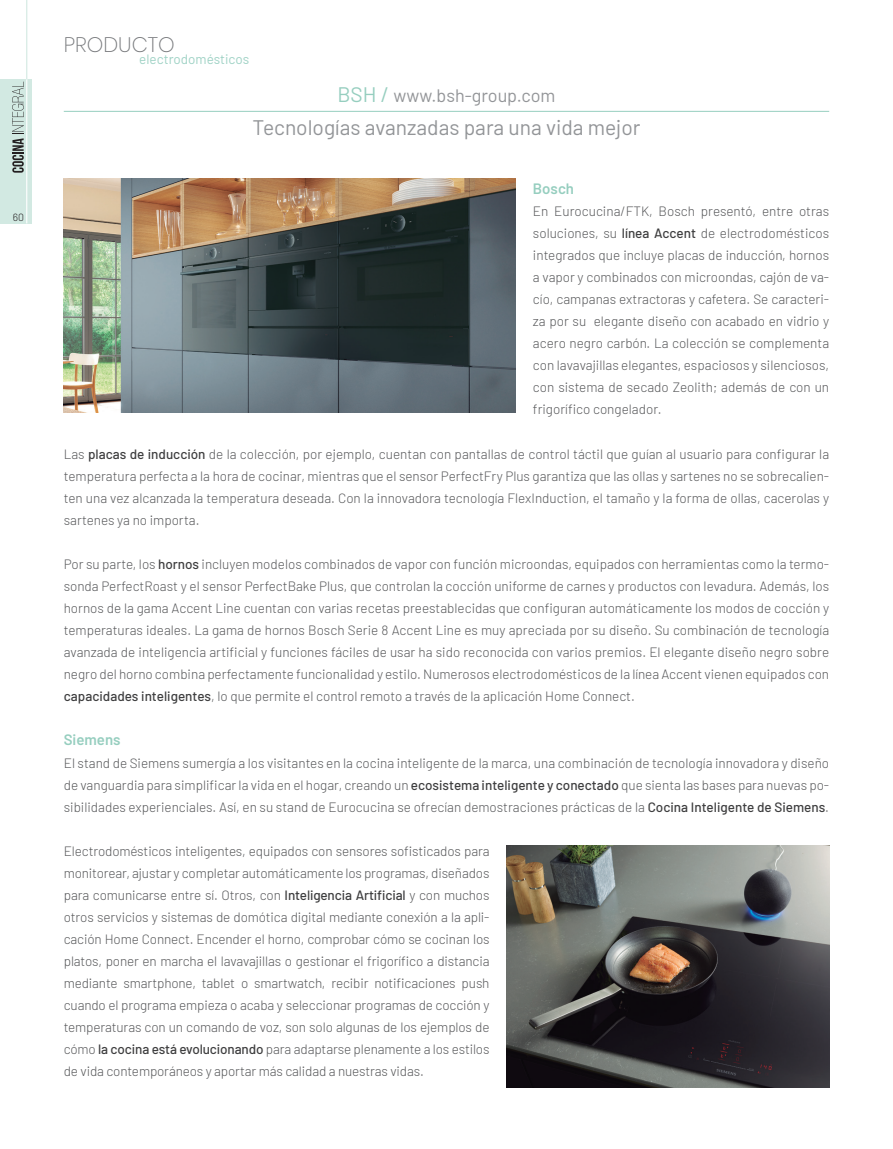
<style>
.page{position:relative;width:893px;height:1149px;background:#fff}
.page>*{position:absolute;margin:0;border:0;box-sizing:border-box;transform-origin:0 0}
.t1{font:21px "Barlow";color:#939598}
.t2{font:200 21px "Poppins";color:#76787b}
.t3{font:18px "Barlow";color:#939598}
.t4{font:600 15px "Barlow";color:#96cebf}
.t5{font:300 13.5px/22px "Barlow";color:#57585a;text-align:justify}
.t6{font:13.5px "Barlow";color:#9fd2c5}
.t7{font:300 10.5px "Barlow";color:#231f20}
.s1{font-size:21px;color:#96cebf}
.s2{font-weight:500;color:#3e3e3f}
</style>
<div class="page">
<div style="left:0;top:79px;width:32px;height:144px;background:#d2e9e2"></div>
<hr style="left:26px;top:78px;width:1px;height:145px;background:#fff">
<hr style="left:26px;top:0;width:1px;height:79px;background:#d2e9e2">
<svg style="left:12px;top:82px;width:12px;height:91px"></svg>
<hr style="left:64px;top:111px;width:765px;height:1px;background:#96cebf">
<img style="left:64px;top:179px;width:452px;height:234px">
<img style="left:507px;top:845px;width:322px;height:241px">
<p class="t7" style="left:13px;top:209px;width:13px">60</p>
<h1 class="t2" style="left:64px;top:32px;width:112px">PRODUCTO</h1>
<p class="t6" style="left:139px;top:49px;width:112px">electrodomésticos</p>
<h2 class="t3" style="left:337px;top:82px;width:219px"><span class="s1">BSH /</span> www.bsh-group.com</h2>
<h1 class="t1" style="left:253px;top:112px;width:389px">Tecnologías avanzadas para una vida mejor</h1>
<p class="t4" style="left:533px;top:177px;width:43px">Bosch</p>
<p class="t5" style="left:533px;top:199px;width:298px">En Eurocucina/FTK, Bosch presentó, entre otras soluciones, su <span class="s2">línea Accent</span> de electrodomésticos integrados que incluye placas de inducción, hornos a vapor y combinados con microondas, cajón de va&shy;cío, campanas extractoras y cafetera. Se caracteri&shy;za por su elegante diseño con acabado en vidrio y acero negro carbón. La colección se complementa con lavavajillas elegantes, espaciosos y silenciosos, con sistema de secado Zeolith; además de con un frigorífico congelador.</p>
<p class="t5" style="left:64px;top:441px;width:767px">Las <span class="s2">placas de inducción</span> de la colección, por ejemplo, cuentan con pantallas de control táctil que guían al usuario para configurar la temperatura perfecta a la hora de cocinar, mientras que el sensor PerfectFry Plus garantiza que las ollas y sartenes no se sobrecalien&shy;ten una vez alcanzada la temperatura deseada. Con la innovadora tecnología FlexInduction, el tamaño y la forma de ollas, cacerolas y sartenes ya no importa.</p>
<p class="t5" style="left:64px;top:551px;width:767px">Por su parte, los <span class="s2">hornos</span> incluyen modelos combinados de vapor con función microondas, equipados con herramientas como la termo&shy;sonda PerfectRoast y el sensor PerfectBake Plus, que controlan la cocción uniforme de carnes y productos con levadura. Además, los hornos de la gama Accent Line cuentan con varias recetas preestablecidas que configuran automáticamente los modos de cocción y temperaturas ideales. La gama de hornos Bosch Serie 8 Accent Line es muy apreciada por su diseño. Su combinación de tecnología avanzada de inteligencia artificial y funciones fáciles de usar ha sido reconocida con varios premios. El elegante diseño negro sobre negro del horno combina perfectamente funcionalidad y estilo. Numerosos electrodomésticos de la línea Accent vienen equipados con <span class="s2">capacidades inteligentes</span>, lo que permite el control remoto a través de la aplicación Home Connect.</p>
<p class="t4" style="left:64px;top:728px;width:58px">Siemens</p>
<p class="t5" style="left:64px;top:750px;width:767px">El stand de Siemens sumergía a los visitantes en la cocina inteligente de la marca, una combinación de tecnología innovadora y diseño de vanguardia para simplificar la vida en el hogar, creando un <span class="s2">ecosistema inteligente y conectado</span> que sienta las bases para nuevas po&shy;sibilidades experienciales. Así, en su stand de Eurocucina se ofrecían demostraciones prácticas de la <span class="s2">Cocina Inteligente de Siemens</span>.</p>
<p class="t5" style="left:64px;top:838px;width:427px">Electrodomésticos inteligentes, equipados con sensores sofisticados para monitorear, ajustar y completar automáticamente los programas, diseñados para comunicarse entre sí. Otros, con <span class="s2">Inteligencia Artificial</span> y con muchos otros servicios y sistemas de domótica digital mediante conexión a la apli&shy;cación Home Connect. Encender el horno, comprobar cómo se cocinan los platos, poner en marcha el lavavajillas o gestionar el frigorífico a distancia mediante smartphone, tablet o smartwatch, recibir notificaciones push cuando el programa empieza o acaba y seleccionar programas de cocción y temperaturas con un comando de voz, son solo algunas de los ejemplos de cómo <span class="s2">la cocina está evolucionando</span> para adaptarse plenamente a los estilos de vida contemporáneos y aportar más calidad a nuestras vidas.</p>
</div>
